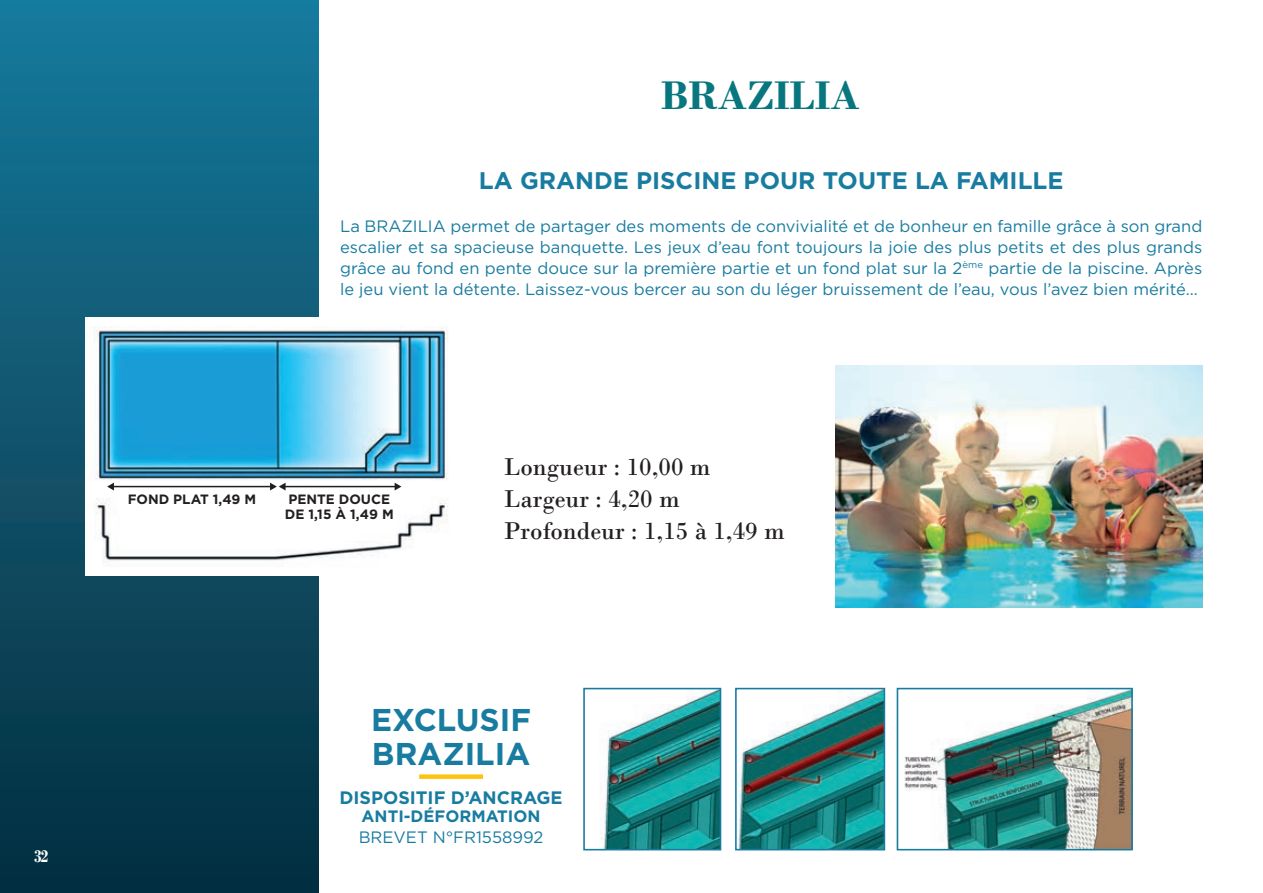
<style>
.page{position:relative;width:1263px;height:893px;background:#fff}
.page>*{position:absolute;margin:0;border:0;box-sizing:border-box;transform-origin:0 0}
.t1{font:700 42px "Bodoni";color:#07767f}
.t2{font:700 31.5px "Gotham";color:#187ca0}
.t3{font:25.5px "Bodoni";color:#231f20}
.t4{font:700 24px "Gotham";color:#187ca0}
.t5{font:700 18px "Gotham";color:#187ca0}
.t6{font:700 18px "Bodoni";color:#fff;scale:.85 1}
.t7{font:16.5px/21px "Gotham";color:#187ca0;text-align:justify}
.t8{font:700 16.5px "Gotham";color:#187ca0}
.t9{font:700 13.5px "Gotham";color:#231f20}
</style>
<div class="page">
<div style="left:0;top:0;width:319px;height:893px;background:linear-gradient(to bottom,#18799c,#052d3d)"></div>
<div style="left:85px;top:317px;width:401px;height:259px;background:#fff"></div>
<img style="left:904px;top:691px;width:226px;height:156px">
<div style="left:897px;top:688px;width:236px;height:162px;border:2px solid #187ca0"></div>
<img style="left:738px;top:691px;width:144px;height:156px">
<div style="left:735px;top:688px;width:150px;height:162px;border:2px solid #187ca0"></div>
<img style="left:600px;top:691px;width:118px;height:156px">
<div style="left:583px;top:688px;width:138px;height:162px;border:2px solid #187ca0"></div>
<img style="left:92px;top:327px;width:356px;height:236px">
<img style="left:836px;top:366px;width:366px;height:242px">
<hr style="left:112px;top:486px;width:160px;height:1px;background:#231f20">
<hr style="left:281px;top:486px;width:118px;height:1px;background:#231f20">
<svg style="left:395px;top:483px;width:6px;height:7px"></svg>
<svg style="left:107px;top:483px;width:7px;height:7px"></svg>
<svg style="left:270px;top:483px;width:16px;height:7px"></svg>
<div style="left:419px;top:774px;width:64px;height:5px;background:#fec210"></div>
<p class="t6" style="left:34px;top:846px;width:18px">32</p>
<p class="t1" style="left:661px;top:70px;width:200px">BRAZILIA</p>
<p class="t4" style="left:479px;top:165px;width:586px">LA GRANDE PISCINE POUR TOUTE LA FAMILLE</p>
<p class="t7" style="left:340px;top:215px;width:864px">La BRAZILIA permet de partager des moments de convivialité et de bonheur en famille grâce à son grand escalier et sa spacieuse banquette. Les jeux d’eau font toujours la joie des plus petits et des plus grands grâce au fond en pente douce sur la première partie et un fond plat sur la 2<sup>ème</sup> partie de la piscine. Après le jeu vient la détente. Laissez-vous bercer au son du léger bruissement de l’eau, vous l’avez bien mérité...</p>
<p class="t9" style="left:128px;top:490px;width:130px">FOND PLAT 1,49 M</p>
<p class="t9" style="left:288px;top:490px;width:103px">PENTE DOUCE</p>
<p class="t9" style="left:285px;top:505px;width:110px">DE 1,15 À 1,49 M</p>
<p class="t3" style="left:504px;top:452px;width:208px">Longueur : 10,00 m</p>
<p class="t3" style="left:504px;top:484px;width:177px">Largeur : 4,20 m</p>
<p class="t3" style="left:504px;top:515px;width:282px">Profondeur : 1,15 à 1,49 m</p>
<p class="t2" style="left:371px;top:699px;width:161px">EXCLUSIF</p>
<p class="t2" style="left:372px;top:733px;width:160px">BRAZILIA</p>
<p class="t5" style="left:339px;top:785px;width:225px">DISPOSITIF D’ANCRAGE</p>
<p class="t8" style="left:362px;top:805px;width:180px">ANTI-DÉFORMATION</p>
<p class="t7" style="left:359px;top:826px;width:186px">BREVET N°FR1558992</p>
</div>
